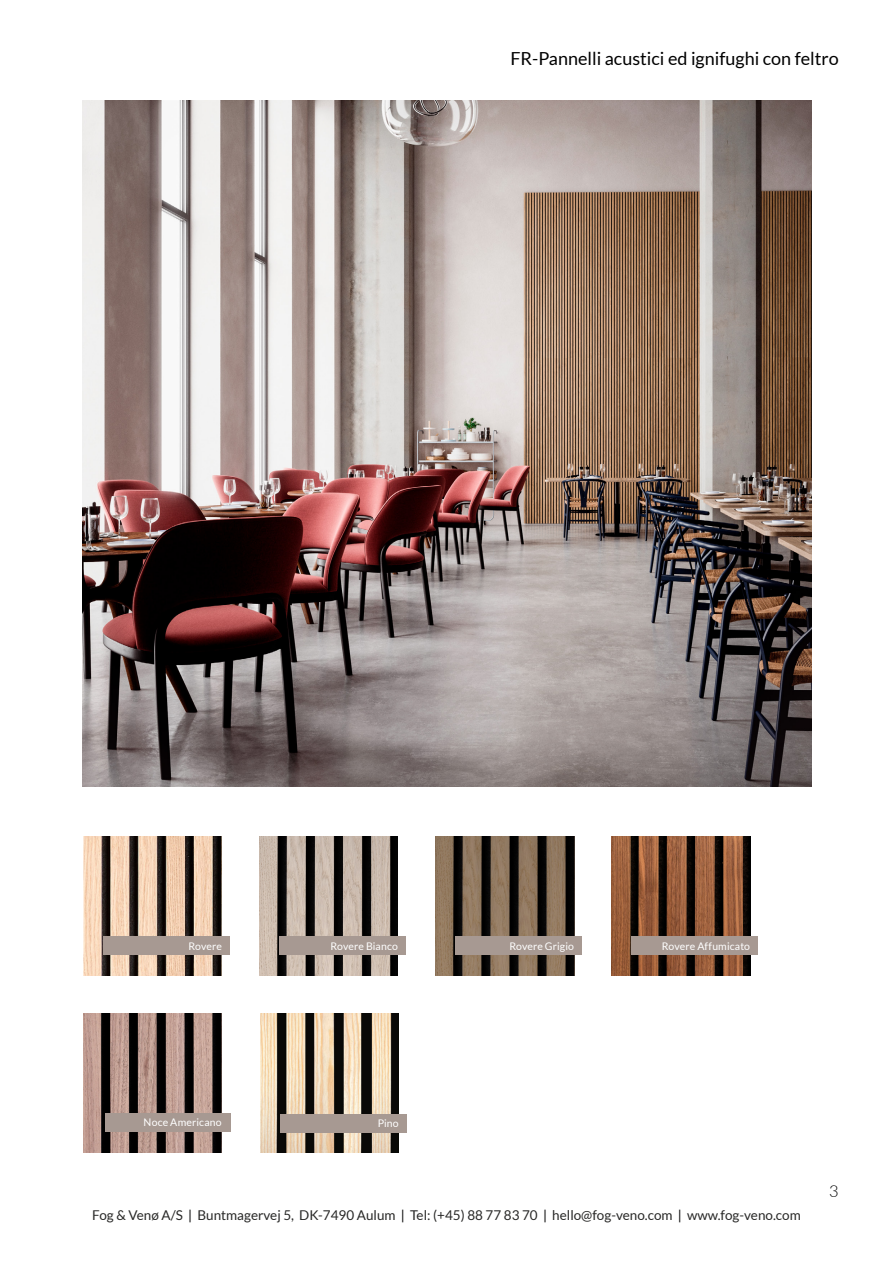
<style>
.page{position:relative;width:893px;height:1263px;background:#fff}
.page>*{position:absolute;margin:0;border:0;box-sizing:border-box;transform-origin:0 0}
.t1{font:18px "Lato";color:#000}
.t2{font:300 16.5px "Lato";color:#000}
.t3{font:13.5px "Lato";color:#282827}
.t4{font:10.5px "Lato";letter-spacing:.01em;color:#fff}
.s1{color:#000}
</style>
<div class="page">
<img style="left:83px;top:101px;width:728px;height:686px">
<img style="left:260px;top:1014px;width:139px;height:138px">
<div style="left:280px;top:1114px;width:126px;height:19px;background:#a79992"></div>
<img style="left:83px;top:836px;width:138px;height:139px">
<div style="left:104px;top:936px;width:126px;height:19px;background:#a79992"></div>
<img style="left:259px;top:836px;width:139px;height:139px">
<div style="left:280px;top:936px;width:126px;height:19px;background:#a79992"></div>
<img style="left:435px;top:836px;width:139px;height:139px">
<div style="left:456px;top:936px;width:126px;height:19px;background:#a79992"></div>
<img style="left:611px;top:836px;width:139px;height:139px">
<div style="left:632px;top:936px;width:126px;height:19px;background:#a79992"></div>
<img style="left:83px;top:1014px;width:138px;height:138px">
<div style="left:105px;top:1113px;width:125px;height:19px;background:#a79992"></div>
<h1 class="t1" style="left:510px;top:49px;width:330px">FR-Pannelli acustici ed ignifughi con feltro</h1>
<p class="t4" style="left:188px;top:940px;width:35px">Rovere</p>
<p class="t4" style="left:330px;top:940px;width:69px">Rovere Bianco</p>
<p class="t4" style="left:509px;top:940px;width:66px">Rovere Grigio</p>
<p class="t4" style="left:662px;top:940px;width:90px">Rovere Affumicato</p>
<p class="t4" style="left:144px;top:1117px;width:80px">Noce Americano</p>
<p class="t4" style="left:378px;top:1117px;width:23px">Pino</p>
<p class="t3" style="left:92px;top:1208px;width:710px">Fog &amp; Venø A/S <span class="s1">|</span> Buntmagervej 5, DK-7490 Aulum <span class="s1">|</span> Tel: (+45) 88 77 83 70 <span class="s1">|</span> hello@fog-veno.com <span class="s1">|</span> www.fog-veno.com</p>
<p class="t2" style="left:829px;top:1179px;width:11px">3</p>
</div>
